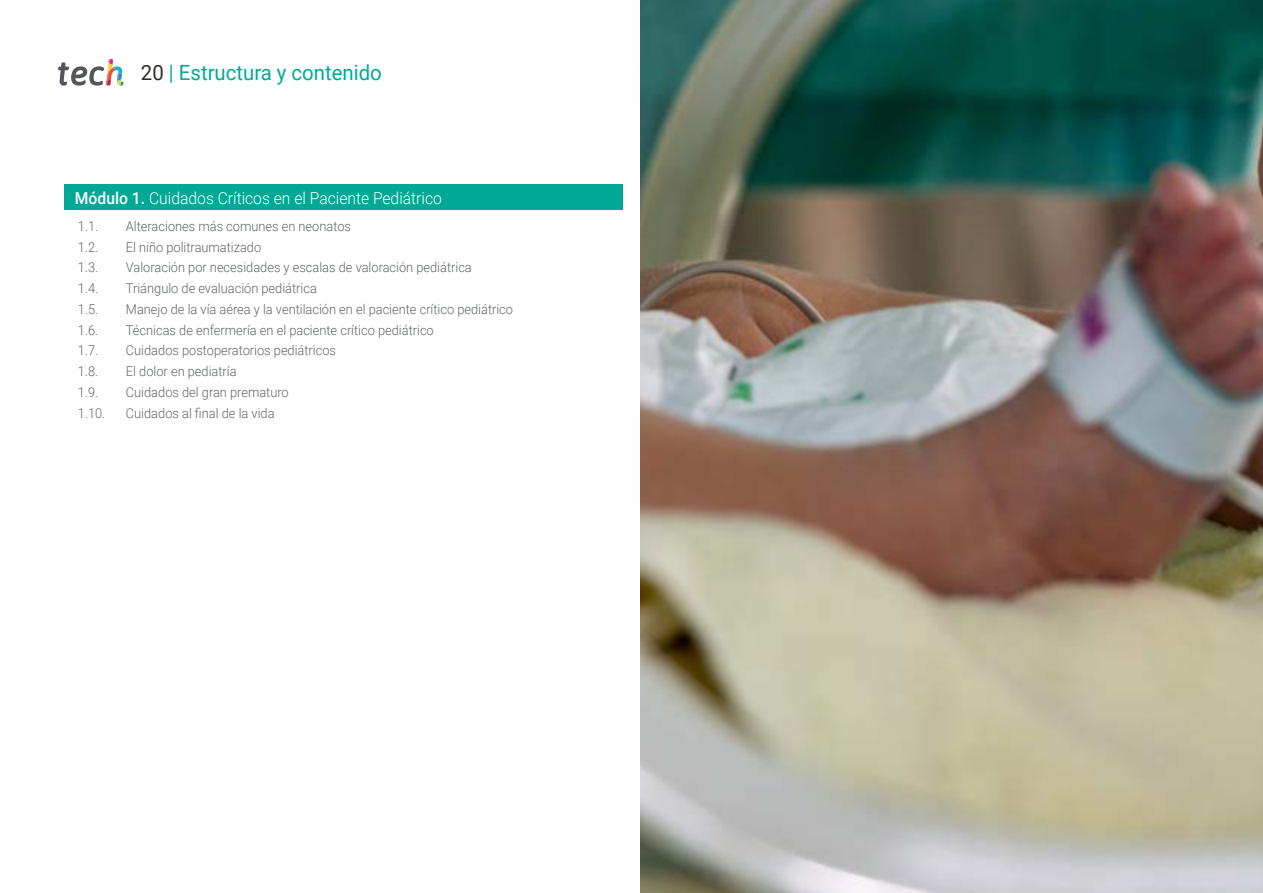
<style>
.page{position:relative;width:1263px;height:893px;background:#fff}
.page>*{position:absolute;margin:0;border:0;box-sizing:border-box;transform-origin:0 0}
.t1{font:21px "Roboto";color:#00aa97}
.t2{font:300 16.5px "Roboto";color:#fff;scale:.95 1}
.t3{font:300 13.5px "Roboto";color:#61646a;scale:.95 1}
.s1{color:#312e20}
.s2{font-weight:500}
</style>
<div class="page">
<div style="left:64px;top:185px;width:558px;height:25px;background:#00a996"></div>
<img style="left:640px;top:0;width:623px;height:893px">
<svg style="left:58px;top:59px;width:66px;height:27px"></svg>
<h1 class="t1" style="left:141px;top:57px;width:242px"><span class="s1">20</span> | Estructura y contenido</h1>
<p class="t2" style="left:75px;top:186px;width:388px"><span class="s2">Módulo 1.</span> Cuidados Críticos en el Paciente Pediátrico</p>
<p class="t3" style="left:78px;top:217px;width:23px">1.1.</p>
<p class="t3" style="left:126px;top:217px;width:238px">Alteraciones más comunes en neonatos</p>
<p class="t3" style="left:78px;top:237px;width:23px">1.2.</p>
<p class="t3" style="left:126px;top:237px;width:144px">El niño politraumatizado</p>
<p class="t3" style="left:78px;top:258px;width:23px">1.3.</p>
<p class="t3" style="left:126px;top:258px;width:366px">Valoración por necesidades y escalas de valoración pediátrica</p>
<p class="t3" style="left:78px;top:279px;width:23px">1.4.</p>
<p class="t3" style="left:126px;top:279px;width:203px">Triángulo de evaluación pediátrica</p>
<p class="t3" style="left:78px;top:300px;width:23px">1.5.</p>
<p class="t3" style="left:126px;top:300px;width:409px">Manejo de la vía aérea y la ventilación en el paciente crítico pediátrico</p>
<p class="t3" style="left:78px;top:320px;width:23px">1.6.</p>
<p class="t3" style="left:126px;top:320px;width:326px">Técnicas de enfermería en el paciente crítico pediátrico</p>
<p class="t3" style="left:78px;top:341px;width:23px">1.7.</p>
<p class="t3" style="left:126px;top:341px;width:223px">Cuidados postoperatorios pediátricos</p>
<p class="t3" style="left:78px;top:362px;width:23px">1.8.</p>
<p class="t3" style="left:126px;top:362px;width:118px">El dolor en pediatría</p>
<p class="t3" style="left:78px;top:383px;width:23px">1.9.</p>
<p class="t3" style="left:126px;top:383px;width:173px">Cuidados del gran prematuro</p>
<p class="t3" style="left:78px;top:403px;width:30px">1.10.</p>
<p class="t3" style="left:126px;top:403px;width:158px">Cuidados al final de la vida</p>
</div>
